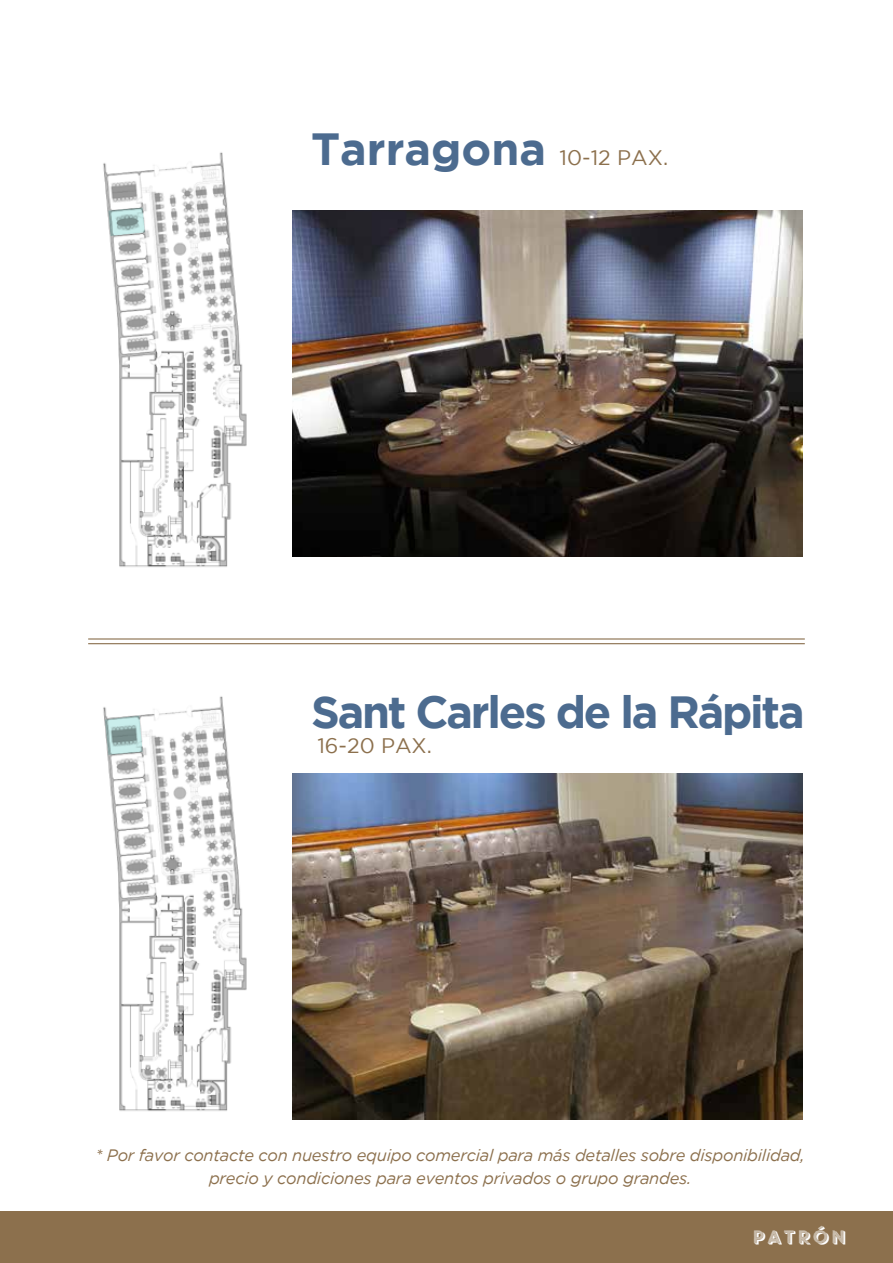
<style>
.page{position:relative;width:893px;height:1263px;background:#fff}
.page>*{position:absolute;margin:0;border:0;box-sizing:border-box;transform-origin:0 0}
.t1{font:700 45px "Gotham";letter-spacing:-.05em;color:#4c6b8f}
.t2{font:700 45px "Gotham";color:#4c6b8f}
.t3{font:21px "Gotham";color:#8c704d}
.t4{font:18px "Core Circus Pierrot 3";color:#fff}
.t5{font:italic 16.5px/22.5px "Gotham";letter-spacing:-.015em;color:#8c704d;text-align:center}
.s1{font-weight:400;font-size:21px;color:#8c704d}
</style>
<div class="page">
<hr style="left:88px;top:638px;width:717px;height:1px;background:#8a6f4d">
<hr style="left:88px;top:643px;width:717px;height:1px;background:#8a6f4d">
<img style="left:293px;top:773px;width:510px;height:347px">
<img style="left:103px;top:696px;width:144px;height:415px">
<svg style="left:105px;top:716px;width:38px;height:39px"></svg>
<img style="left:293px;top:211px;width:510px;height:346px">
<img style="left:103px;top:152px;width:144px;height:415px">
<svg style="left:108px;top:208px;width:37px;height:28px"></svg>
<div style="left:0;top:1212px;width:893px;height:51px;background:#8c704d"></div>
<h1 class="t2" style="left:311px;top:123px;width:358px">Tarragona <span class="s1">10-12 PAX.</span></h1>
<h1 class="t1" style="left:311px;top:686px;width:495px">Sant Carles de la Rápita</h1>
<p class="t3" style="left:317px;top:734px;width:116px">16-20 PAX.</p>
<p class="t5" style="left:95px;top:1144px;width:711px">* Por favor contacte con nuestro equipo comercial para más detalles sobre disponibilidad, precio y condiciones para eventos privados o grupo grandes.</p>
<p class="t4" style="left:751px;top:1224px;width:97px">PATRÓN</p>
</div>
